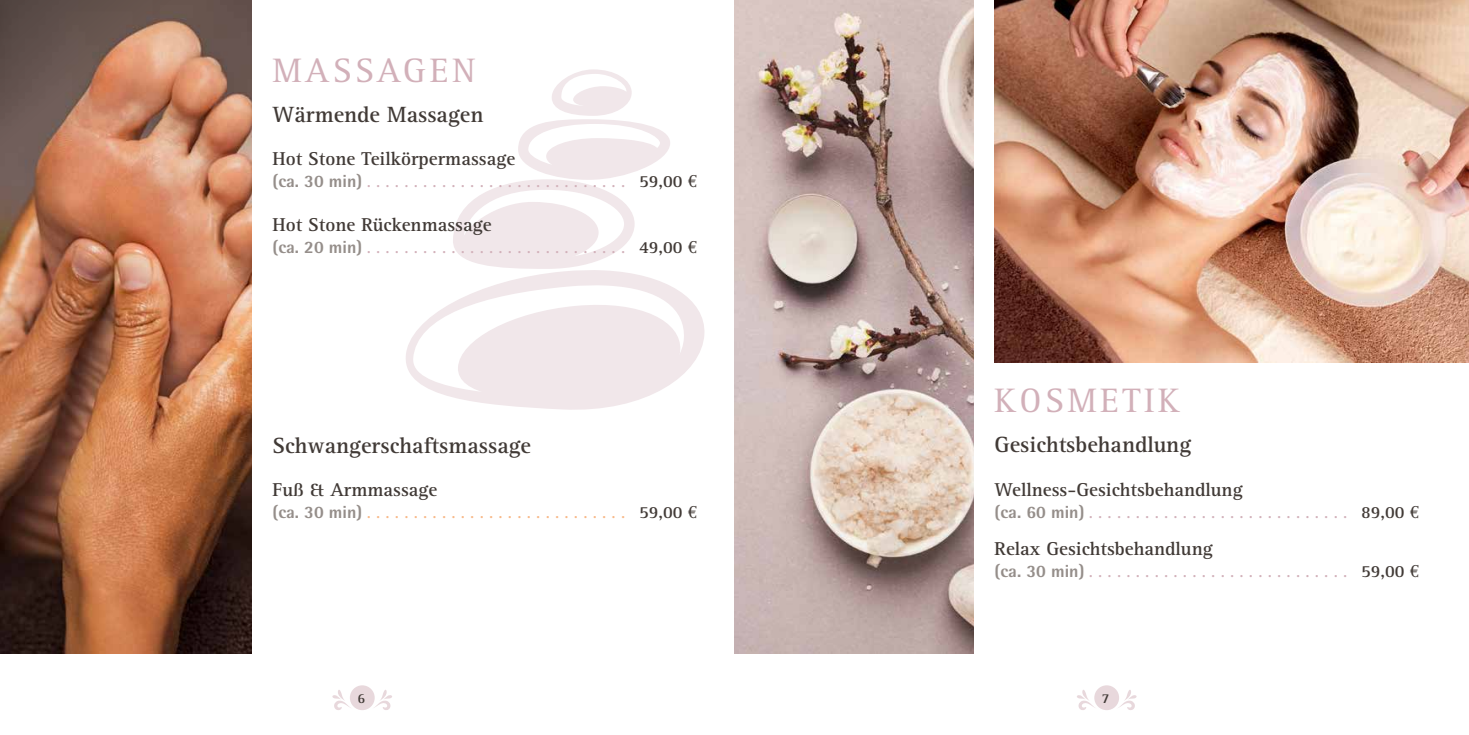
<style>
.page{position:relative;width:1469px;height:735px;background:#fff}
.page>*{position:absolute;margin:0;border:0;box-sizing:border-box;transform-origin:0 0}
.t1{font:35px "Rotis Serif";letter-spacing:.1em;color:#d2b0b9}
.t2{font:700 22.75px "Rotis Serif";color:#413a36}
.t3{font:700 19.25px "Rotis Serif";color:#413a36}
.t4{font:17.5px "Rotis Serif";color:#d2b0b9}
.t5{font:17.5px "Rotis Serif";color:#f8b887}
.t6{font:700 14px "Rotis Serif";color:#413a36}
.s1{font-family:"Rotis Semi Sans";font-weight:800;color:#958e8a}
.s2{font-weight:700;color:#413a36}
.s3{font-family:"Euro Serif";color:#413a36}
</style>
<div class="page">
<svg style="left:406px;top:270px;width:299px;height:140px"></svg>
<svg style="left:456px;top:300px;width:225px;height:106px"></svg>
<svg style="left:453px;top:69px;width:217px;height:200px"></svg>
<img style="left:734px;top:0;width:239px;height:652px">
<img style="left:994px;top:0;width:474px;height:362px">
<img style="left:0;top:0;width:251px;height:652px">
<div style="left:350px;top:685px;width:25px;height:24px;background:#e8d8dc;border-radius:50%"></div>
<div style="left:1094px;top:685px;width:25px;height:24px;background:#e8d8dc;border-radius:50%"></div>
<svg style="left:372px;top:690px;width:20px;height:20px"></svg>
<svg style="left:1116px;top:690px;width:20px;height:20px"></svg>
<svg style="left:332px;top:690px;width:20px;height:20px"></svg>
<svg style="left:1077px;top:690px;width:19px;height:20px"></svg>
<h1 class="t1" style="left:272px;top:50px;width:204px">MASSAGEN</h1>
<h2 class="t2" style="left:272px;top:100px;width:212px">Wärmende Massagen</h2>
<p class="t3" style="left:272px;top:147px;width:244px">Hot Stone Teilkörpermassage</p>
<p class="t4" style="left:272px;top:171px;width:426px"><span class="s1">(ca. 30 min)</span> . . . . . . . . . . . . . . . . . . . . . . . . . . . . <span class="s2">59,00</span> <span class="s3">€</span></p>
<p class="t3" style="left:272px;top:213px;width:221px">Hot Stone Rückenmassage</p>
<p class="t4" style="left:272px;top:237px;width:426px"><span class="s1">(ca. 20 min)</span> . . . . . . . . . . . . . . . . . . . . . . . . . . . . <span class="s2">49,00</span> <span class="s3">€</span></p>
<h2 class="t2" style="left:272px;top:431px;width:260px">Schwangerschaftsmassage</h2>
<p class="t3" style="left:272px;top:478px;width:166px">Fuß &amp; Armmassage</p>
<p class="t5" style="left:272px;top:502px;width:426px"><span class="s1">(ca. 30 min)</span> . . . . . . . . . . . . . . . . . . . . . . . . . . . . <span class="s2">59,00</span> <span class="s3">€</span></p>
<h1 class="t1" style="left:994px;top:380px;width:186px">KOSMETIK</h1>
<h2 class="t2" style="left:994px;top:431px;width:198px">Gesichtsbehandlung</h2>
<p class="t3" style="left:994px;top:478px;width:249px">Wellness-Gesichtsbehandlung</p>
<p class="t4" style="left:994px;top:502px;width:426px"><span class="s1">(ca. 60 min)</span> . . . . . . . . . . . . . . . . . . . . . . . . . . . . <span class="s2">89,00</span> <span class="s3">€</span></p>
<p class="t3" style="left:994px;top:537px;width:220px">Relax Gesichtsbehandlung</p>
<p class="t4" style="left:994px;top:560px;width:426px"><span class="s1">(ca. 30 min)</span> . . . . . . . . . . . . . . . . . . . . . . . . . . . . <span class="s2">59,00</span> <span class="s3">€</span></p>
<p class="t6" style="left:357px;top:689px;width:9px">6</p>
<p class="t6" style="left:1101px;top:689px;width:9px">7</p>
</div>
